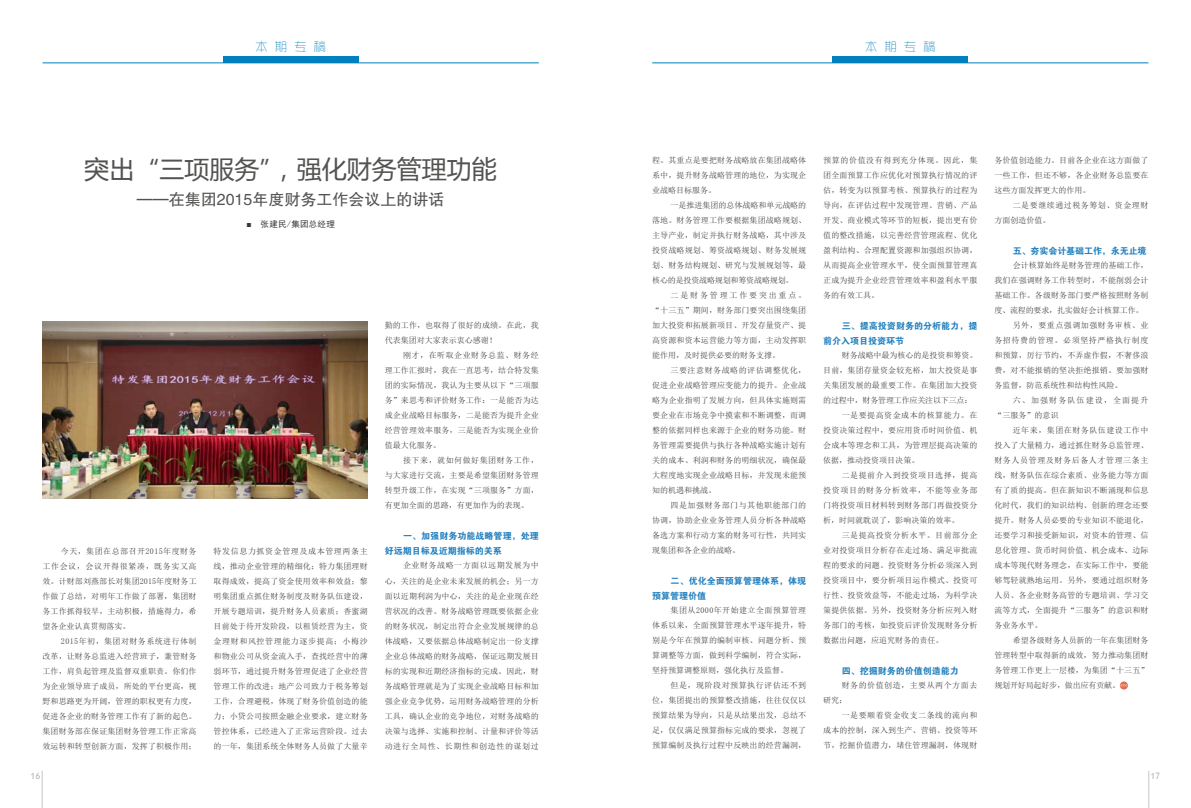
<style>
.page{position:relative;width:1191px;height:808px;background:#fff}
.page>*{position:absolute;margin:0;border:0;box-sizing:border-box;transform-origin:0 0}
.t1{font:25px "Microsoft Ya Hei";color:#535352}
.t2{font:16px "FZHTJW GB1 0";color:#535352}
.t3{font:300 expanded 12px "RTWS Yue Go Trial";letter-spacing:.615em;color:#0080be}
.t4{font:9px/15px "FZDHTJW GB1 0";color:#2280bf}
.t5{font:9px "Lithos Pro";color:#afb0b0}
.t6{font:8.5px "Sim Hei";letter-spacing:.03em;color:#383737}
.t7{font:8px/15px "Sim Sun";letter-spacing:.015em;color:#383737;text-align:justify}
.t8{font:8px/15px "Sim Sun";letter-spacing:.065em;color:#383737}
.t9{font:8px "Sim Sun";letter-spacing:-.02em;color:#383737}
.t10{font:8px "Sim Sun";letter-spacing:.075em;color:#383737}
.t11{font:8px "Sim Sun";letter-spacing:-.005em;color:#383737}
.t12{font:8px "Sim Sun";letter-spacing:.14em;color:#383737}
.s1{font-family:"Microsoft Ya Hei"}
</style>
<div class="page">
<hr style="left:42px;top:771px;width:1px;height:37px;background:#c4c4c5">
<hr style="left:43px;top:63px;width:496px;height:1px;background:#0080be">
<div style="left:223px;top:57px;width:135px;height:6px;background:#0080be"></div>
<hr style="left:1148px;top:771px;width:1px;height:37px;background:#c4c4c5">
<hr style="left:652px;top:63px;width:496px;height:1px;background:#0080be">
<div style="left:832px;top:57px;width:136px;height:6px;background:#0080be"></div>
<svg style="left:1119px;top:681px;width:9px;height:8px"></svg>
<svg style="left:1120px;top:684px;width:7px;height:2px"></svg>
<img style="left:43px;top:322px;width:325px;height:176px">
<h3 class="t3" style="left:256px;top:41px;width:72px">本期专稿</h3>
<h3 class="t3" style="left:865px;top:41px;width:72px">本期专稿</h3>
<h1 class="t1" style="left:84px;top:152px;width:414px">突出“三项服务”，强化财务管理功能</h1>
<h2 class="t2" style="left:137px;top:191px;width:309px">——在集团2015年度财务工作会议上的讲话</h2>
<p class="t6" style="left:246px;top:219px;width:90px"><span class="s1">■</span> 张建民/集团总经理</p>
<p class="t7" style="left:43px;top:544px;width:156px;text-indent:18px">今天，集团在总部召开2015年度财务工作会议，会议开得很紧凑，既务实又高效。计财部刘燕部长对集团2015年度财务工作做了总结，对明年工作做了部署，集团财务工作抓得较早，主动积极，措施得力，希望各企业认真贯彻落实。</p>
<p class="t7" style="left:43px;top:634px;width:156px;text-indent:18px">2015年初，集团对财务系统进行体制改革，让财务总监进入经营班子，兼管财务工作，肩负起管理及监督双重职责。你们作为企业领导班子成员，所处的平台更高，视野和思路更为开阔，管理的职权更有力度，促进各企业的财务管理工作有了新的起色。集团财务部在保证集团财务管理工作正常高效运转和转型创新方面，发挥了积极作用；</p>
<p class="t7" style="left:214px;top:544px;width:156px">特发信息力抓资金管理及成本管理两条主线，推动企业管理的精细化；特力集团理财取得成效，提高了资金使用效率和效益；黎明集团重点抓住财务制度及财务队伍建设，开展专题培训，提升财务人员素质；香蜜湖目前处于待开发阶段，以租赁经营为主，资金理财和风控管理能力逐步提高；小梅沙和物业公司从资金流入手，查找经营中的薄弱环节，通过提升财务管理促进了企业经营管理工作的改进；地产公司致力于税务筹划工作，合理避税，体现了财务价值创造的能力；小贷公司按照金融企业要求，建立财务管控体系，已经进入了正常运营阶段。过去的一年，集团系统全体财务人员做了大量辛</p>
<p class="t7" style="left:385px;top:318px;width:156px">勤的工作，也取得了很好的成绩。在此，我代表集团对大家表示衷心感谢！</p>
<p class="t7" style="left:385px;top:348px;width:156px;text-indent:18px">刚才，在听取企业财务总监、财务经理工作汇报时，我在一直思考，结合特发集团的实际情况，我认为主要从以下“三项服务”来思考和评价财务工作：一是能否为达成企业战略目标服务，二是能否为提升企业经营管理效率服务，三是能否为实现企业价值最大化服务。</p>
<p class="t7" style="left:385px;top:453px;width:156px;text-indent:18px">接下来，就如何做好集团财务工作，与大家进行交流，主要是希望集团财务管理转型升级工作，在实现“三项服务”方面，有更加全面的思路，有更加作为的表现。</p>
<p class="t4" style="left:385px;top:529px;width:156px;text-indent:18px">一、加强财务功能战略管理，处理好远期目标及近期指标的关系</p>
<p class="t7" style="left:385px;top:558px;width:156px;text-indent:18px">企业财务战略一方面以远期发展为中心，关注的是企业未来发展的机会；另一方面以近期利润为中心，关注的是企业现在经营状况的改善。财务战略管理既要依据企业的财务状况，制定出符合企业发展规律的总体战略，又要依据总体战略制定出一份支撑企业总体战略的财务战略，保证远期发展目标的实现和近期经济指标的完成。因此，财务战略管理就是为了实现企业战略目标和加强企业竞争优势，运用财务战略管理的分析工具，确认企业的竞争地位，对财务战略的决策与选择、实施和控制、计量和评价等活动进行全局性、长期性和创造性的谋划过</p>
<p class="t7" style="left:652px;top:153px;width:156px">程。其重点是要把财务战略放在集团战略体系中，提升财务战略管理的地位，为实现企业战略目标服务。</p>
<p class="t7" style="left:652px;top:198px;width:156px;text-indent:18px">一是推进集团的总体战略和单元战略的落地。财务管理工作要根据集团战略规划、主导产业，制定并执行财务战略，其中涉及投资战略规划、筹资战略规划、财务发展规划、财务结构规划、研究与发展规划等，最核心的是投资战略规划和筹资战略规划。</p>
<p class="t7" style="left:652px;top:288px;width:156px;text-indent:18px">二是财务管理工作要突出重点。“十三五”期间，财务部门要突出围绕集团加大投资和拓展新项目、开发存量资产、提高资源和资本运营能力等方面，主动发挥职能作用，及时提供必要的财务支撑。</p>
<p class="t7" style="left:652px;top:363px;width:156px;text-indent:18px">三要注意财务战略的评估调整优化，促进企业战略管理应变能力的提升。企业战略为企业指明了发展方向，但具体实施则需要企业在市场竞争中摸索和不断调整，而调整的依据同样也来源于企业的财务功能。财务管理需要提供与执行各种战略实施计划有关的成本、利润和财务的明细状况，确保最大程度地实现企业战略目标，并发现未能预知的机遇和挑战。</p>
<p class="t7" style="left:652px;top:498px;width:156px;text-indent:18px">四是加强财务部门与其他职能部门的协调，协助企业业务管理人员分析各种战略备选方案和行动方案的财务可行性，共同实现集团和各企业的战略。</p>
<p class="t4" style="left:652px;top:574px;width:156px;text-indent:18px">二、优化全面预算管理体系，体现预算管理价值</p>
<p class="t7" style="left:652px;top:603px;width:156px;text-indent:18px">集团从2000年开始建立全面预算管理体系以来，全面预算管理水平逐年提升，特别是今年在预算的编制审核、问题分析、预算调整等方面，做到科学编制，符合实际，坚持预算调整原则，强化执行及监督。</p>
<p class="t7" style="left:652px;top:678px;width:156px;text-indent:18px">但是，现阶段对预算执行评估还不到位，集团提出的预算整改措施，往往仅仅以预算结果为导向，只是从结果出发，总结不足，仅仅满足预算指标完成的要求，忽视了预算编制及执行过程中反映出的经营漏洞，</p>
<p class="t7" style="left:823px;top:153px;width:156px">预算的价值没有得到充分体现。因此，集团全面预算工作应优化对预算执行情况的评估，转变为以预算考核、预算执行的过程为导向，在评估过程中发现管理、营销、产品开发、商业模式等环节的短板，提出更有价值的整改措施，以完善经营管理流程、优化盈利结构、合理配置资源和加强组织协调，从而提高企业管理水平，使全面预算管理真正成为提升企业经营管理效率和盈利水平服务的有效工具。</p>
<p class="t4" style="left:823px;top:319px;width:156px;text-indent:18px">三、提高投资财务的分析能力，提前介入项目投资环节</p>
<p class="t11" style="left:841px;top:351px;width:137px">财务战略中最为核心的是投资和筹资。</p>
<p class="t7" style="left:823px;top:363px;width:156px">目前，集团存量资金较充裕，加大投资是事</p>
<p class="t7" style="left:823px;top:378px;width:156px">关集团发展的最重要工作。在集团加大投资</p>
<p class="t9" style="left:823px;top:396px;width:151px">的过程中，财务管理工作应关注以下三点：</p>
<p class="t8" style="left:841px;top:408px;width:137px">一是要提高资金成本的核算能力。在</p>
<p class="t7" style="left:823px;top:423px;width:156px">投资决策过程中，要应用货币时间价值、机</p>
<p class="t7" style="left:823px;top:438px;width:156px">会成本等理念和工具，为管理层提高决策的</p>
<p class="t7" style="left:823px;top:453px;width:97px">依据，推动投资项目决策。</p>
<p class="t8" style="left:841px;top:468px;width:137px">二是提前介入到投资项目选择，提高</p>
<p class="t10" style="left:823px;top:486px;width:156px">投资项目的财务分析效率，不能等业务部</p>
<p class="t7" style="left:823px;top:498px;width:156px">门将投资项目材料转到财务部门再做投资分</p>
<p class="t7" style="left:823px;top:513px;width:137px">析，时间就耽误了，影响决策的效率。</p>
<p class="t8" style="left:841px;top:528px;width:137px">三是提高投资分析水平。目前部分企</p>
<p class="t7" style="left:823px;top:543px;width:156px">业对投资项目分析存在走过场、满足审批流</p>
<p class="t7" style="left:823px;top:558px;width:156px">程的要求的问题。投资财务分析必须深入到</p>
<p class="t7" style="left:823px;top:573px;width:156px">投资项目中，要分析项目运作模式、投资可</p>
<p class="t7" style="left:823px;top:588px;width:156px">行性、投资效益等，不能走过场，为科学决</p>
<p class="t7" style="left:823px;top:603px;width:156px">策提供依据。另外，投资财务分析应列入财</p>
<p class="t7" style="left:823px;top:618px;width:156px">务部门的考核，如投资后评价发现财务分析</p>
<p class="t7" style="left:823px;top:633px;width:121px">数据出问题，应追究财务的责任。</p>
<p class="t4" style="left:841px;top:664px;width:118px">四、挖掘财务的价值创造能力</p>
<p class="t8" style="left:823px;top:678px;width:155px;text-indent:18px">财务的价值创造，主要从两个方面去研究：</p>
<p class="t7" style="left:823px;top:708px;width:156px;text-indent:18px">一是要顺着资金收支二条线的流向和成本的控制，深入到生产、营销、投资等环节，挖掘价值潜力，堵住管理漏洞，体现财</p>
<p class="t7" style="left:994px;top:153px;width:156px">务价值创造能力。目前各企业在这方面做了一些工作，但还不够，各企业财务总监要在这些方面发挥更大的作用。</p>
<p class="t8" style="left:994px;top:198px;width:155px;text-indent:18px">二是要继续通过税务筹划、资金理财方面创造价值。</p>
<p class="t4" style="left:1012px;top:244px;width:135px">五、夯实会计基础工作，永无止境</p>
<p class="t11" style="left:1012px;top:261px;width:137px">会计核算始终是财务管理的基础工作，</p>
<p class="t7" style="left:994px;top:273px;width:156px">我们在强调财务工作转型时，不能削弱会计</p>
<p class="t7" style="left:994px;top:288px;width:156px">基础工作。各级财务部门要严格按照财务制</p>
<p class="t9" style="left:994px;top:306px;width:151px">度、流程的要求，扎实做好会计核算工作。</p>
<p class="t8" style="left:1012px;top:318px;width:137px">另外，要重点强调加强财务审核、业</p>
<p class="t10" style="left:994px;top:336px;width:156px">务招待费的管理。必须坚持严格执行制度</p>
<p class="t7" style="left:994px;top:348px;width:156px">和预算，厉行节约，不弄虚作假，不奢侈浪</p>
<p class="t7" style="left:994px;top:363px;width:156px">费，对不能报销的坚决拒绝报销。要加强财</p>
<p class="t7" style="left:994px;top:378px;width:129px">务监督，防范系统性和结构性风险。</p>
<p class="t12" style="left:1012px;top:396px;width:137px">六、加强财务队伍建设，全面提升</p>
<p class="t7" style="left:994px;top:408px;width:65px">“三服务”的意识</p>
<p class="t8" style="left:1012px;top:423px;width:137px">近年来，集团在财务队伍建设工作中</p>
<p class="t7" style="left:994px;top:438px;width:156px">投入了大量精力，通过抓住财务总监管理、</p>
<p class="t10" style="left:994px;top:456px;width:156px">财务人员管理及财务后备人才管理三条主</p>
<p class="t7" style="left:994px;top:468px;width:156px">线，财务队伍在综合素质、业务能力等方面</p>
<p class="t7" style="left:994px;top:483px;width:156px">有了质的提高。但在新知识不断涌现和信息</p>
<p class="t7" style="left:994px;top:498px;width:156px">化时代，我们的知识结构、创新的理念还要</p>
<p class="t7" style="left:994px;top:513px;width:156px">提升。财务人员必要的专业知识不能退化，</p>
<p class="t7" style="left:994px;top:528px;width:156px">还要学习和接受新知识，对资本的管理、信</p>
<p class="t7" style="left:994px;top:543px;width:156px">息化管理、货币时间价值、机会成本、边际</p>
<p class="t7" style="left:994px;top:558px;width:156px">成本等现代财务理念，在实际工作中，要能</p>
<p class="t7" style="left:994px;top:573px;width:156px">够驾轻就熟地运用。另外，要通过组织财务</p>
<p class="t7" style="left:994px;top:588px;width:156px">人员、各企业财务高管的专题培训、学习交</p>
<p class="t7" style="left:994px;top:603px;width:156px">流等方式，全面提升“三服务”的意识和财</p>
<p class="t7" style="left:994px;top:618px;width:49px">务业务水平。</p>
<p class="t11" style="left:1012px;top:636px;width:137px">希望各级财务人员新的一年在集团财务</p>
<p class="t7" style="left:994px;top:648px;width:156px">管理转型中取得新的成效，努力推动集团财</p>
<p class="t7" style="left:994px;top:663px;width:156px">务管理工作更上一层楼，为集团“十三五”</p>
<p class="t9" style="left:994px;top:681px;width:127px">规划开好局起好步，做出应有贡献。</p>
<p class="t5" style="left:30px;top:770px;width:13px">16</p>
<p class="t5" style="left:1149px;top:770px;width:13px">17</p>
</div>
